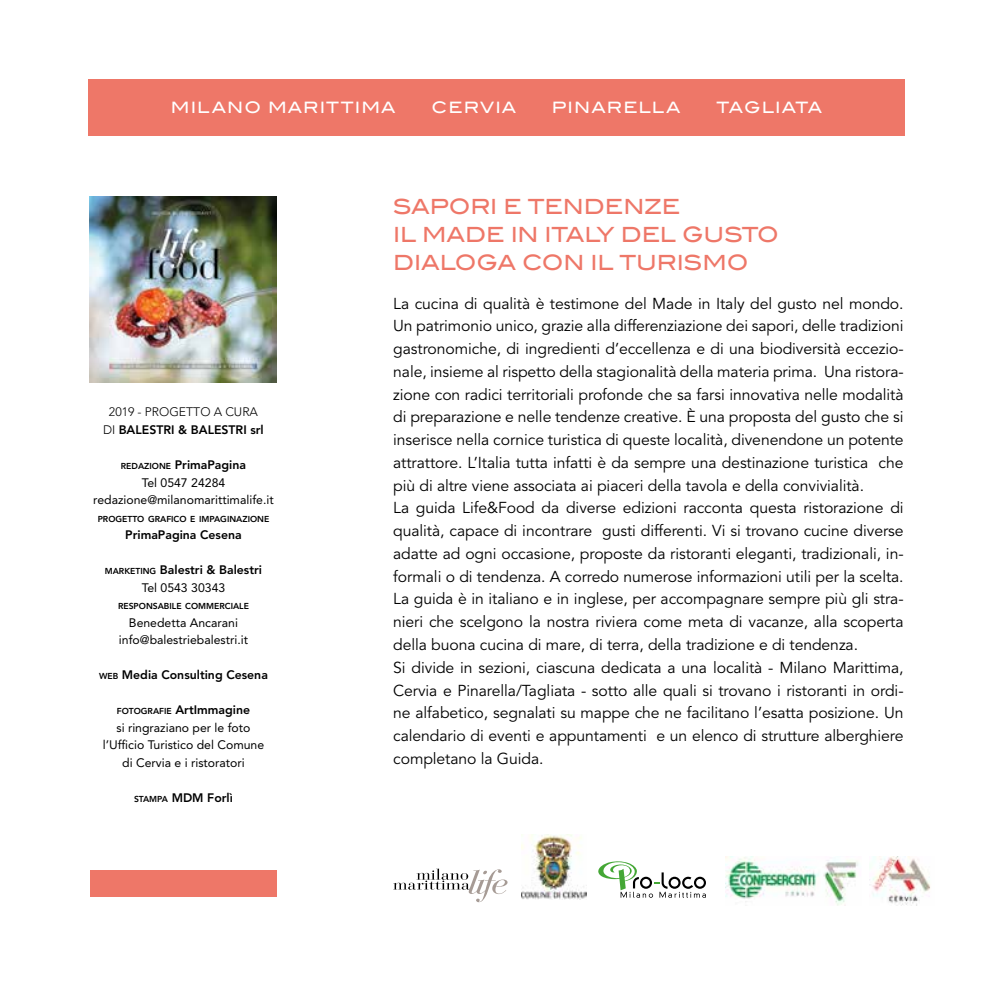
<style>
.page{position:relative;width:993px;height:993px;background:#fff}
.page>*{position:absolute;margin:0;border:0;box-sizing:border-box;transform-origin:0 0}
.t1{font:500 21px/28px "Blair ITC";letter-spacing:-.01em;color:#ee7768;scale:.94 1}
.t2{font:15.75px/22.8px "Avenir LT Std";letter-spacing:-.005em;color:#000}
.t3{font:500 15.75px "Blair ITC";letter-spacing:.07em;color:#fff;scale:.96 1}
.t4{font:12.25px/17.5px "Avenir";color:#000;text-align:center}
.t5{font:800 12.25px/17.5px "Avenir";color:#000;text-align:center}
.t6{font:300 12.25px/17.5px "Avenir";color:#000;text-align:center}
.t7{font:800 8.58px "Avenir";color:#000}
.s1{font-weight:800}
.s2{font-weight:800;font-size:8.58px}
.s3{font-size:8.58px}
.s4{font-weight:400}
</style>
<div class="page">
<img style="left:90px;top:196px;width:186px;height:186px">
<div style="left:90px;top:870px;width:186px;height:27px;background:#ee7768"></div>
<svg style="left:598px;top:861px;width:107px;height:36px"></svg>
<img style="left:725px;top:856px;width:133px;height:49px">
<img style="left:869px;top:856px;width:62px;height:49px">
<div style="left:88px;top:79px;width:816px;height:57px;background:#ee7768"></div>
<img style="left:521px;top:834px;width:64px;height:65px">
<svg style="left:393px;top:868px;width:114px;height:33px"></svg>
<p class="t3" style="left:171px;top:98px;width:236px">MILANO MARITTIMA</p>
<p class="t3" style="left:431px;top:98px;width:90px">CERVIA</p>
<p class="t3" style="left:552px;top:98px;width:135px">PINARELLA</p>
<p class="t3" style="left:716px;top:98px;width:112px">TAGLIATA</p>
<p class="t6" style="left:103px;top:403px;width:162px">2019 - PROGETTO A CURA<br>DI <span class="s1">BALESTRI &amp; BALESTRI srl</span></p>
<p class="t4" style="left:93px;top:456px;width:182px"><span class="s2">REDAZIONE</span> <span class="s1">PrimaPagina<br></span>Tel 0547 24284 redazione@milanomarittimalife.it</p>
<p class="t7" style="left:98px;top:513px;width:173px">PROGETTO GRAFICO E IMPAGINAZIONE</p>
<p class="t5" style="left:125px;top:526px;width:118px">PrimaPagina Cesena</p>
<p class="t5" style="left:105px;top:561px;width:159px"><span class="s3">MARKETING</span> Balestri &amp; Balestri<br><span class="s4">Tel 0543 30343</span></p>
<p class="t7" style="left:118px;top:601px;width:132px">RESPONSABILE COMMERCIALE</p>
<p class="t4" style="left:119px;top:613px;width:130px">Benedetta Ancarani info@balestriebalestri.it</p>
<p class="t5" style="left:99px;top:666px;width:170px"><span class="s3">WEB</span> Media Consulting Cesena</p>
<p class="t4" style="left:103px;top:701px;width:163px"><span class="s2">FOTOGRAFIE</span> <span class="s1">ArtImmagine<br></span>si ringraziano per le foto l’Ufficio Turistico del Comune di Cervia e i ristoratori</p>
<p class="t5" style="left:134px;top:788px;width:100px"><span class="s3">STAMPA</span> MDM Forlì</p>
<h1 class="t1" style="left:393px;top:192px;width:411px">SAPORI E TENDENZE<br>IL MADE IN ITALY DEL GUSTO<br>DIALOGA CON IL TURISMO</h1>
<p class="t2" style="left:393px;top:292px;width:512px">La cucina di qualità è testimone del Made in Italy del gusto nel mondo.<br>Un patrimonio unico, grazie alla differenziazione dei sapori, delle tradizioni gastronomiche, di ingredienti d’eccellenza e di una biodiversità eccezio&shy;nale, insieme al rispetto della stagionalità della materia prima. Una ristora&shy;zione con radici territoriali profonde che sa farsi innovativa nelle modalità di preparazione e nelle tendenze creative. È una proposta del gusto che si inserisce nella cornice turistica di queste località, divenendone un potente attrattore. L’Italia tutta infatti è da sempre una destinazione turistica che più di altre viene associata ai piaceri della tavola e della convivialità.<br>La guida Life&amp;Food da diverse edizioni racconta questa ristorazione di qualità, capace di incontrare gusti differenti. Vi si trovano cucine diverse adatte ad ogni occasione, proposte da ristoranti eleganti, tradizionali, in&shy;formali o di tendenza. A corredo numerose informazioni utili per la scelta.<br>La guida è in italiano e in inglese, per accompagnare sempre più gli stra&shy;nieri che scelgono la nostra riviera come meta di vacanze, alla scoperta della buona cucina di mare, di terra, della tradizione e di tendenza.<br>Si divide in sezioni, ciascuna dedicata a una località - Milano Marittima, Cervia e Pinarella/Tagliata - sotto alle quali si trovano i ristoranti in ordi&shy;ne alfabetico, segnalati su mappe che ne facilitano l’esatta posizione. Un calendario di eventi e appuntamenti e un elenco di strutture alberghiere completano la Guida.</p>
</div>
